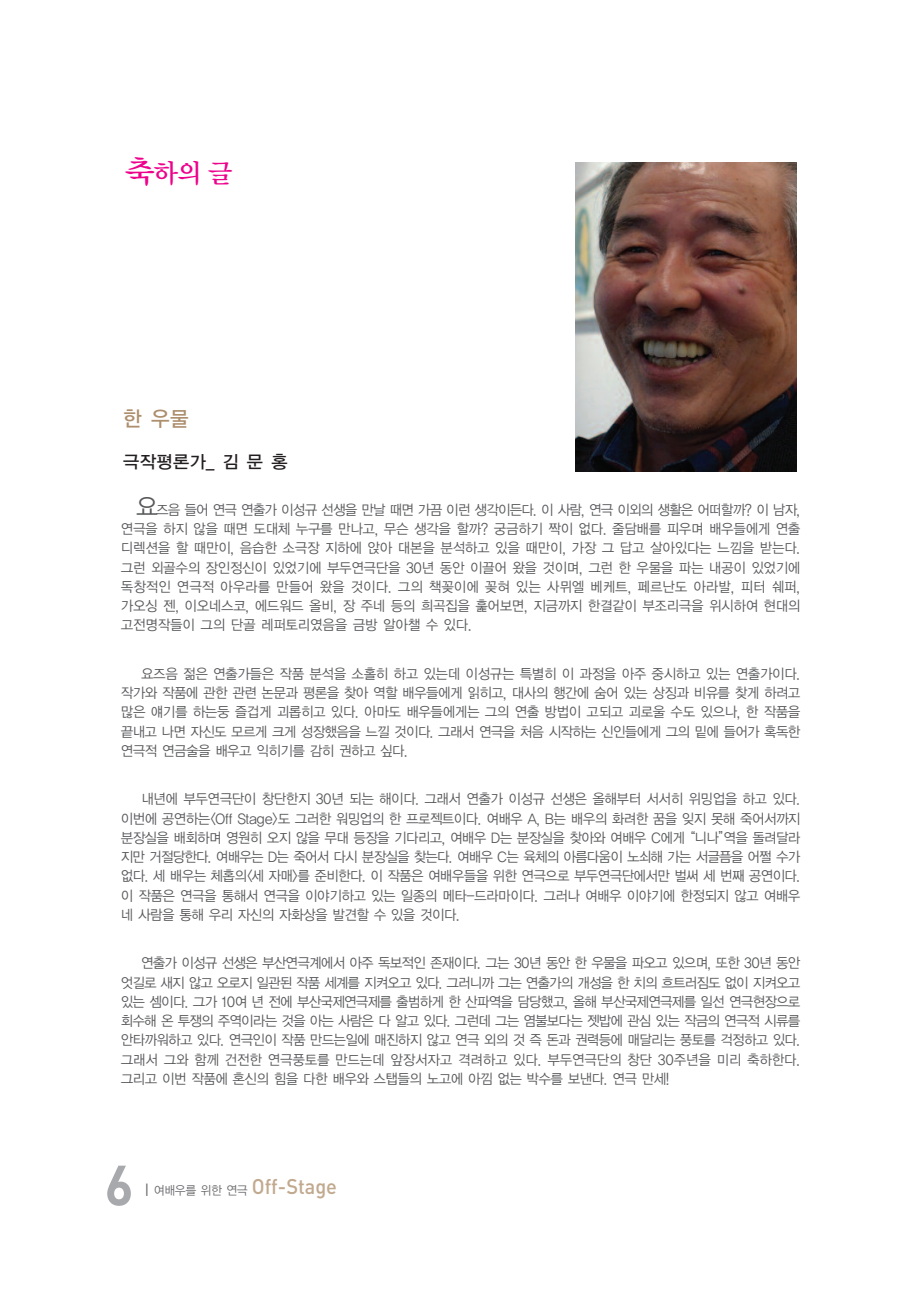
<style>
.page{position:relative;width:918px;height:1290px;background:#fff}
.page>*{position:absolute;margin:0;border:0;box-sizing:border-box;transform-origin:0 0}
.t1{font:26.25px "Y Mj O14";color:#ed028c}
.t2{font:500 21px "DIN";color:#c1a98e;scale:.95 1}
.t3{font:21px "YGO13";color:#ad8e6d;scale:.95 1}
.t4{font:17.5px "YGO13";letter-spacing:-.05em;color:#231f20}
.t5{font:14px/19.2px "YGO12";letter-spacing:-.095em;color:#57585a;text-align:justify;scale:.95 1}
.s1{font-size:31.5px}
.s2{font-size:24.5px}
.s3{font-family:"STIX Size One Sym";font-weight:400;font-size:12.25px;color:#6b6b6e}
.s4{font-family:"YGO12";font-weight:400;font-size:12.25px;color:#6b6b6e}
</style>
<div class="page">
<svg style="left:107px;top:1165px;width:24px;height:41px"></svg>
<img style="left:575px;top:162px;width:221px;height:310px">
<h1 class="t1" style="left:124px;top:157px;width:111px"><span class="s1">축</span>하의 글</h1>
<h2 class="t3" style="left:123px;top:405px;width:72px">한 우물</h2>
<p class="t4" style="left:123px;top:451px;width:167px">극작평론가_ 김 문 홍</p>
<p class="t5" style="left:121px;top:500px;width:718px;text-indent:15px"><span class="s2">요</span>즈음 들어 연극 연출가 이성규 선생을 만날 때면 가끔 이런 생각이든다. 이 사람, 연극 이외의 생활은 어떠할까? 이 남자, 연극을 하지 않을 때면 도대체 누구를 만나고, 무슨 생각을 할까? 궁금하기 짝이 없다. 줄담배를 피우며 배우들에게 연출 디렉션을 할 때만이, 음습한 소극장 지하에 앉아 대본을 분석하고 있을 때만이, 가장 그 답고 살아있다는 느낌을 받는다. 그런 외골수의 장인정신이 있었기에 부두연극단을 30년 동안 이끌어 왔을 것이며, 그런 한 우물을 파는 내공이 있었기에 독창적인 연극적 아우라를 만들어 왔을 것이다. 그의 책꽂이에 꽂혀 있는 사뮈엘 베케트, 페르난도 아라발, 피터 쉐퍼, 가오싱 젠, 이오네스코, 에드워드 올비, 장 주네 등의 희곡집을 훑어보면, 지금까지 한결같이 부조리극을 위시하여 현대의 고전명작들이 그의 단골 레퍼토리였음을 금방 알아챌 수 있다.</p>
<p class="t5" style="left:121px;top:664px;width:717px;text-indent:20px">요즈음 젊은 연출가들은 작품 분석을 소홀히 하고 있는데 이성규는 특별히 이 과정을 아주 중시하고 있는 연출가이다. 작가와 작품에 관한 관련 논문과 평론을 찾아 역할 배우들에게 읽히고, 대사의 행간에 숨어 있는 상징과 비유를 찾게 하려고 많은 얘기를 하는둥 즐겁게 괴롭히고 있다. 아마도 배우들에게는 그의 연출 방법이 고되고 괴로울 수도 있으나, 한 작품을 끝내고 나면 자신도 모르게 크게 성장했음을 느낄 것이다. 그래서 연극을 처음 시작하는 신인들에게 그의 밑에 들어가 혹독한 연극적 연금술을 배우고 익히기를 감히 권하고 싶다.</p>
<p class="t5" style="left:121px;top:789px;width:718px;text-indent:21px">내년에 부두연극단이 창단한지 30년 되는 해이다. 그래서 연출가 이성규 선생은 올해부터 서서히 위밍업을 하고 있다. 이번에 공연하는〈Off Stage〉도 그러한 워밍업의 한 프로젝트이다. 여배우 A, B는 배우의 화려한 꿈을 잊지 못해 죽어서까지 분장실을 배회하며 영원히 오지 않을 무대 등장을 기다리고, 여배우 D는 분장실을 찾아와 여배우 C에게“니나”역을 돌려달라 지만 거절당한다. 여배우는 D는 죽어서 다시 분장실을 찾는다. 여배우 C는 육체의 아름다움이 노쇠해 가는 서글픔을 어쩔 수가 없다. 세 배우는 체홉의〈세 자매〉를 준비한다. 이 작품은 여배우들을 위한 연극으로 부두연극단에서만 벌써 세 번째 공연이다. 이 작품은 연극을 통해서 연극을 이야기하고 있는 일종의 메타-드라마이다. 그러나 여배우 이야기에 한정되지 않고 여배우 네 사람을 통해 우리 자신의 자화상을 발견할 수 있을 것이다.</p>
<p class="t5" style="left:121px;top:953px;width:718px;text-indent:20px">연출가 이성규 선생은 부산연극계에서 아주 독보적인 존재이다. 그는 30년 동안 한 우물을 파오고 있으며, 또한 30년 동안 엇길로 새지 않고 오로지 일관된 작품 세계를 지켜오고 있다. 그러니까 그는 연출가의 개성을 한 치의 흐트러짐도 없이 지켜오고 있는 셈이다. 그가 10여 년 전에 부산국제연극제를 출범하게 한 산파역을 담당했고, 올해 부산국제연극제를 일선 연극현장으로 회수해 온 투쟁의 주역이라는 것을 아는 사람은 다 알고 있다. 그런데 그는 염불보다는 젯밥에 관심 있는 작금의 연극적 시류를 안타까워하고 있다. 연극인이 작품 만드는일에 매진하지 않고 연극 외의 것 즉 돈과 권력등에 매달리는 풍토를 걱정하고 있다. 그래서 그와 함께 건전한 연극풍토를 만드는데 앞장서자고 격려하고 있다. 부두연극단의 창단 30주년을 미리 축하한다. 그리고 이번 작품에 혼신의 힘을 다한 배우와 스탭들의 노고에 아낌 없는 박수를 보낸다. 연극 만세!</p>
<h2 class="t2" style="left:146px;top:1174px;width:203px"><span class="s3">⎢</span> <span class="s4">여배우를 위한 연극</span> Off-Stage</h2>
</div>
